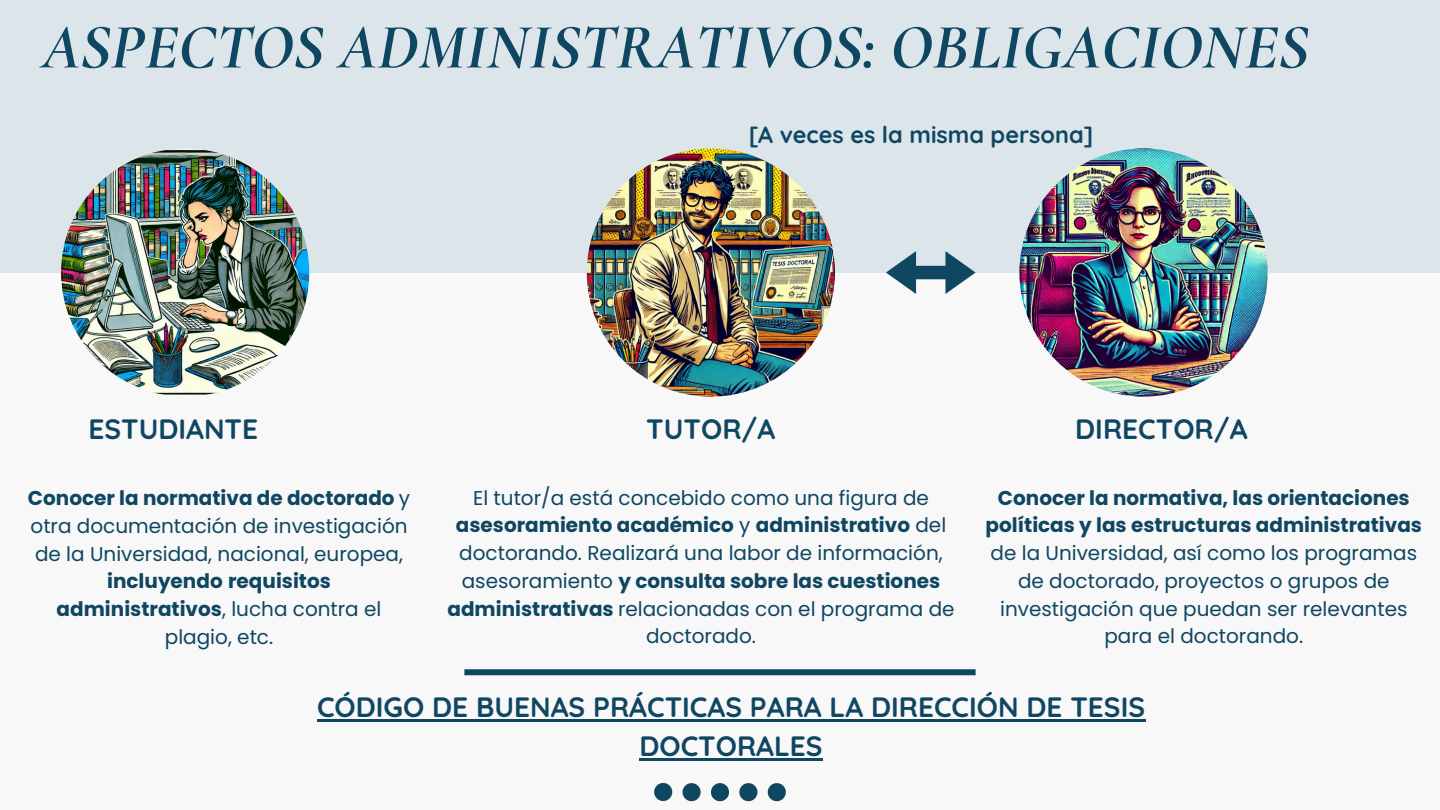
<style>
.page{position:relative;width:1440px;height:810px;background:#f8f8f8}
.page>*{position:absolute;margin:0;border:0;box-sizing:border-box;transform-origin:0 0}
.t1{font:italic 700 64px "Cormorant Garamond";color:#0f4662}
.t2{font:700 28px/39px "Quicksand";color:#0f4662;text-align:center}
.t3{font:700 23.4px "Quicksand";color:#0f4662}
.t4{font:20px/27.8px "Poppins";color:#0f4662;text-align:center}
.s1{font-weight:700}
</style>
<div class="page">
<div style="left:0;top:0;width:1440px;height:273px;background:#dbe5ea"></div>
<img style="left:61px;top:148px;width:248px;height:249px;border-radius:50%">
<img style="left:587px;top:148px;width:248px;height:249px;border-radius:50%">
<img style="left:1019px;top:148px;width:249px;height:249px;border-radius:50%">
<div style="left:464px;top:669px;width:512px;height:6px;background:#0f4662"></div>
<svg style="left:654px;top:783px;width:18px;height:18px"></svg>
<svg style="left:683px;top:783px;width:18px;height:18px"></svg>
<svg style="left:711px;top:783px;width:18px;height:18px"></svg>
<svg style="left:739px;top:783px;width:18px;height:18px"></svg>
<svg style="left:768px;top:783px;width:18px;height:18px"></svg>
<svg style="left:886px;top:251px;width:90px;height:43px"></svg>
<hr style="left:317px;top:719px;width:828px;height:2px;background:#0f4662">
<hr style="left:640px;top:758px;width:183px;height:2px;background:#0f4662">
<p class="t1" style="left:42px;top:8px;width:1268px">ASPECTOS ADMINISTRATIVOS: OBLIGACIONES</p>
<p class="t3" style="left:749px;top:120px;width:346px">[A veces es la misma persona]</p>
<p class="t2" style="left:88px;top:409px;width:171px">ESTUDIANTE</p>
<p class="t4" style="left:28px;top:484px;width:384px"><span class="s1">Conocer la normativa de doctorado</span> y otra documentación de investigación de la Universidad, nacional, europea, <span class="s1">incluyendo requisitos administrativos</span>, lucha contra el plagio, etc.</p>
<p class="t2" style="left:646px;top:409px;width:131px">TUTOR/A</p>
<h2 class="t4" style="left:448px;top:484px;width:509px">El tutor/a está concebido como una figura de <span class="s1">asesoramiento académico</span> y <span class="s1">administrativo</span> del doctorando. Realizará una labor de información, asesoramiento <span class="s1">y consulta sobre las cuestiones administrativas</span> relacionadas con el programa de doctorado.</h2>
<h2 class="t2" style="left:1075px;top:409px;width:174px">DIRECTOR/A</h2>
<h2 class="t4" style="left:986px;top:484px;width:438px"><span class="s1">Conocer la normativa, las orientaciones políticas y las estructuras administrativas </span>de la Universidad, así como los programas de doctorado, proyectos o grupos de investigación que puedan ser relevantes para el doctorando.</h2>
<p class="t2" style="left:317px;top:687px;width:830px">CÓDIGO DE BUENAS PRÁCTICAS PARA LA DIRECCIÓN DE TESIS<br>DOCTORALES</p>
</div>
